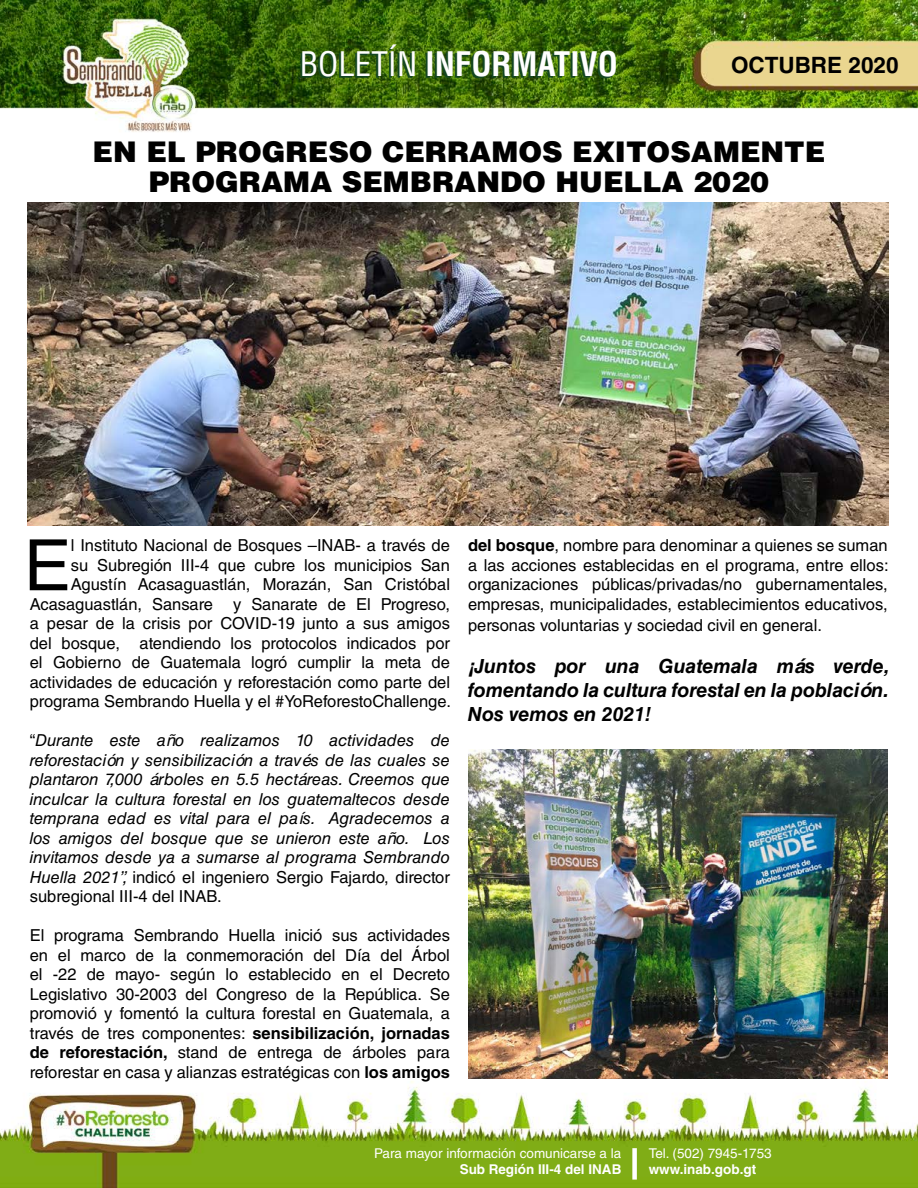
<style>
.page{position:relative;width:918px;height:1188px;background:#fff}
.page>*{position:absolute;margin:0;border:0;box-sizing:border-box;transform-origin:0 0}
.t1{font:70.8px "Helvetica LT Std";color:#000}
.t2{font:700 condensed 33px "Helvetica LT Std";color:#fff}
.t3{font:900 28.5px/30px "Helvetica LT Std";color:#000;text-align:center}
.t4{font:700 22.5px "Helvetica LT Std";color:#000}
.t5{font:italic 700 19.5px/24px "Helvetica LT Std";color:#000;text-align:justify}
.t6{font:16.5px/19.5px "Helvetica LT Std";color:#000;text-align:justify}
.t7{font:italic 16.5px/19.5px "Helvetica LT Std";color:#000;text-align:justify}
.t8{font:13.5px "Helvetica LT Std";color:#fff}
.t9{font:700 13.5px "Helvetica LT Std";color:#fff}
.s1{font-weight:400}
.s2{font-style:normal}
.s3{font-weight:700}
</style>
<div class="page">
<img style="left:0;top:1px;width:918px;height:1187px">
<svg style="left:300px;top:46px;width:314px;height:32px;background:#315e11"></svg>
<div style="left:632px;top:1148px;width:5px;height:32px;background:#fff"></div>
<img style="left:28px;top:202px;width:860px;height:324px">
<img style="left:468px;top:749px;width:420px;height:330px">
<h2 class="t2" style="left:300px;top:43px;width:320px"><span class="s1">BOLETÍN</span> INFORMATIVO</h2>
<h3 class="t4" style="left:731px;top:51px;width:169px">OCTUBRE 2020</h3>
<h3 class="t3" style="left:93px;top:136px;width:734px">EN EL PROGRESO CERRAMOS EXITOSAMENTE<br>PROGRAMA SEMBRANDO HUELLA 2020</h3>
<p class="t6" style="left:30px;top:536px;width:423px;text-align:right">l Instituto Nacional de Bosques –INAB- a través de<br>su Subregión III-4 que cubre los municipios San Agustín Acasaguastlán, Morazán, San Cristóbal Acasaguastlán, Sansare y Sanarate de El Progreso, a pesar de la crisis por COVID-19 junto a sus amigos del bosque, atendiendo los protocolos indicados por el Gobierno de Guatemala logró cumplir la meta de actividades de educación y reforestación como parte del programa Sembrando Huella y el #YoReforestoChallenge.</p>
<p class="t7" style="left:30px;top:731px;width:422px"><span class="s2">“</span>Durante este año realizamos 10 actividades de reforestación y sensibilización a través de las cuales se plantaron 7,000 árboles en 5.5 hectáreas. Creemos que inculcar la cultura forestal en los guatemaltecos desde temprana edad es vital para el país. Agradecemos a los amigos del bosque que se unieron este año. Los invitamos desde ya a sumarse al programa Sembrando Huella 2021”, <span class="s2">indicó el ingeniero Sergio Fajardo, director subregional III-4 del INAB.</span></p>
<p class="t6" style="left:30px;top:926px;width:422px">El programa Sembrando Huella inició sus actividades en el marco de la conmemoración del Día del Árbol el -22 de mayo- según lo establecido en el Decreto Legislativo 30-2003 del Congreso de la República. Se promovió y fomentó la cultura forestal en Guatemala, a través de tres componentes: <span class="s3">sensibilización, jornadas de reforestación,</span> stand de entrega de árboles para reforestar en casa y alianzas estratégicas con <span class="s3">los amigos</span></p>
<h1 class="t1" style="left:24px;top:524px;width:49px">E</h1>
<p class="t6" style="left:468px;top:536px;width:422px"><span class="s3">del bosque</span>, nombre para denominar a quienes se suman a las acciones establecidas en el programa, entre ellos: organizaciones públicas/privadas/no gubernamentales, empresas, municipalidades, establecimientos educativos,</p>
<p class="t6" style="left:468px;top:615px;width:356px">personas voluntarias y sociedad civil en general.</p>
<p class="t5" style="left:468px;top:654px;width:423px">¡Juntos por una Guatemala más verde, fomentando la cultura forestal en la población.<br>Nos vemos en 2021!</p>
<p class="t8" style="left:374px;top:1145px;width:249px">Para mayor información comunicarse a la</p>
<p class="t9" style="left:460px;top:1161px;width:163px">Sub Región III-4 del INAB</p>
<p class="t8" style="left:649px;top:1145px;width:125px">Tel. (502) 7945-1753</p>
<p class="t9" style="left:649px;top:1161px;width:109px">www.inab.gob.gt</p>
</div>
